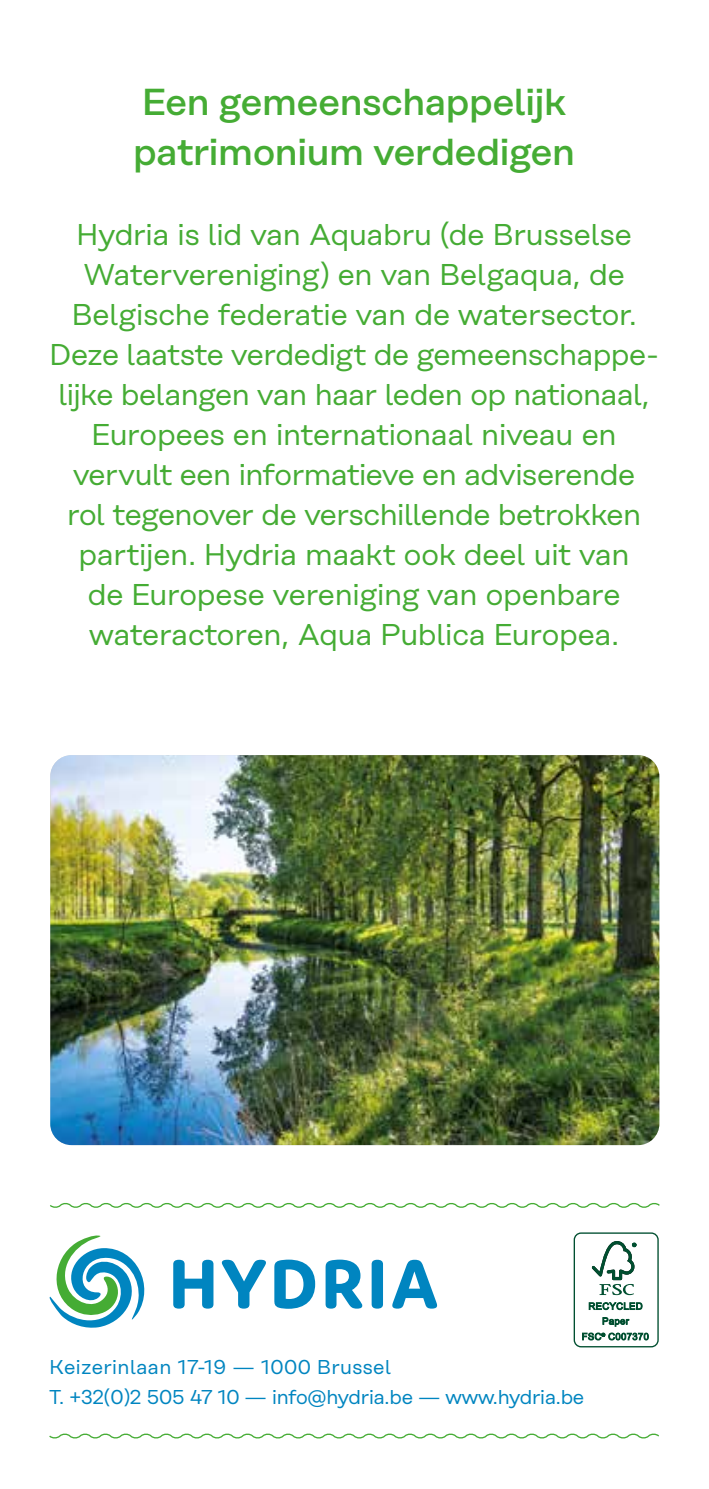
<style>
.page{position:relative;width:709px;height:1489px;background:#fff}
.page>*{position:absolute;margin:0;border:0;box-sizing:border-box;transform-origin:0 0}
.t1{font:500 37.5px/50px "Rational";letter-spacing:-.005em;color:#45ac34}
.t2{font:30px/40px "Rational";letter-spacing:-.01em;color:#45ac34;text-align:center}
.t3{font:20px/30px "Rational";letter-spacing:-.01em;color:#0085c0}
</style>
<div class="page">
<svg style="left:50px;top:1203px;width:610px;height:5px"></svg>
<svg style="left:49px;top:1433px;width:610px;height:6px"></svg>
<svg style="left:49px;top:1235px;width:96px;height:93px"></svg>
<svg style="left:173px;top:1259px;width:40px;height:49px"></svg>
<svg style="left:222px;top:1259px;width:44px;height:49px"></svg>
<svg style="left:274px;top:1259px;width:41px;height:49px"></svg>
<svg style="left:325px;top:1259px;width:37px;height:49px"></svg>
<svg style="left:371px;top:1259px;width:12px;height:49px"></svg>
<svg style="left:392px;top:1259px;width:45px;height:49px"></svg>
<img style="left:50px;top:755px;width:609px;height:389px">
<div style="left:573px;top:1232px;width:85px;height:115px;border:1px solid #004f30;border-radius:7px"></div>
<svg style="left:591px;top:1241px;width:45px;height:53px"></svg>
<svg style="left:582px;top:1332px;width:66px;height:8px"></svg>
<svg style="left:602px;top:1317px;width:27px;height:9px"></svg>
<svg style="left:589px;top:1302px;width:53px;height:7px"></svg>
<p class="t1" style="left:133px;top:77px;width:443px">Een gemeenschappelijk patrimonium verdedigen</p>
<p class="t2" style="left:50px;top:215px;width:610px">Hydria is lid van Aquabru (de Brusselse Watervereniging) en van Belgaqua, de Belgische federatie van de watersector.<br>Deze laatste verdedigt de gemeenschappe&shy;lijke belangen van haar leden op nationaal, Europees en internationaal niveau en vervult een informatieve en adviserende<br>rol tegenover de verschillende betrokken partijen. Hydria maakt ook deel uit van<br>de Europese vereniging van openbare wateractoren, Aqua Publica Europea.</p>
<p class="t3" style="left:50px;top:1351px;width:536px">Keizerinlaan 17-19 — 1000 Brussel<br>T. +32(0)2 505 47 10 — info@hydria.be — www.hydria.be</p>
</div>
